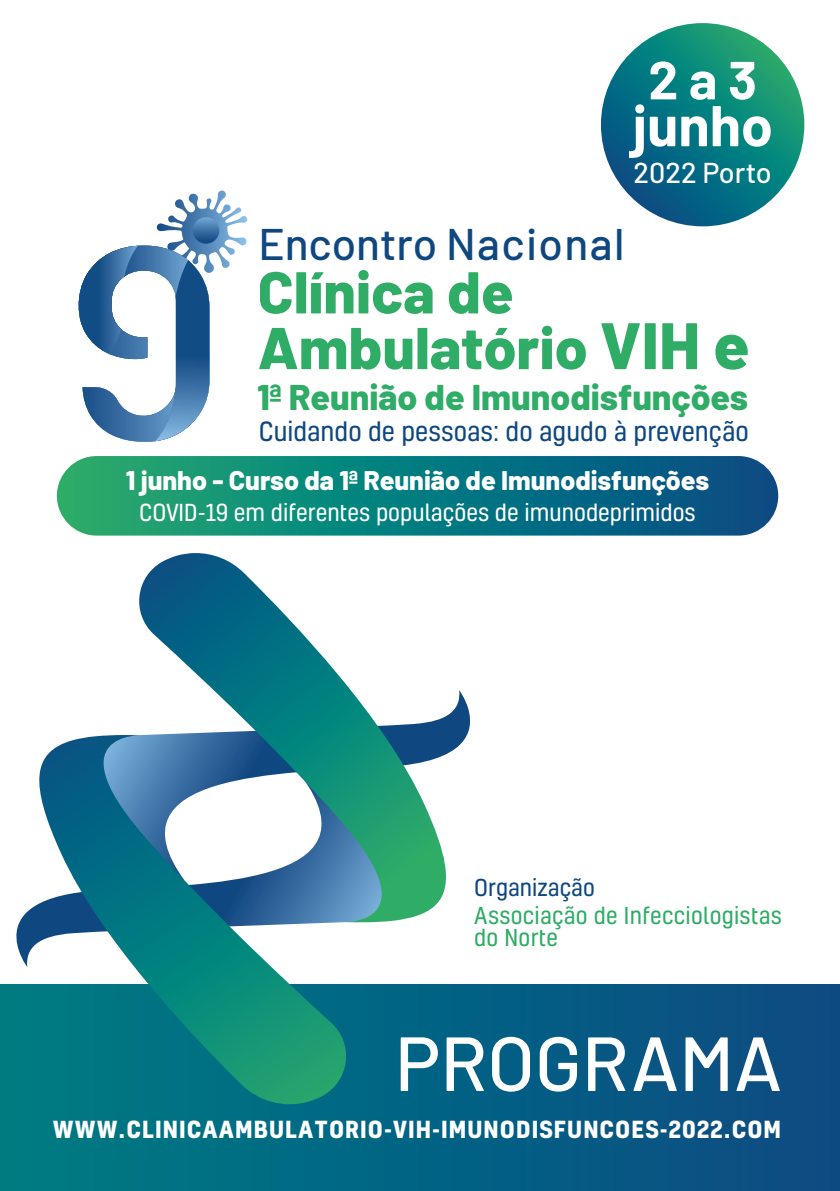
<style>
.page{position:relative;width:840px;height:1191px;background:#fff}
.page>*{position:absolute;margin:0;border:0;box-sizing:border-box;transform-origin:0 0}
.t1{font:500 76.4px "Barlow";color:#fff}
.t2{font:800 58.8px "Barlow";letter-spacing:.005em;color:#2fac66}
.t3{font:700 57.4px "Barlow";color:#fff}
.t4{font:700 53.6px "Barlow";color:#fff}
.t5{font:500 44.2px "Barlow";letter-spacing:.015em;color:#0f4881}
.t6{font:800 35.6px "Barlow";color:#2fac66}
.t7{font:500 28.6px "Barlow";color:#fff}
.t8{font:800 26.8px "Barlow";color:#fff}
.t9{font:25.4px "Kelson";color:#0f4881}
.t10{font:700 22.6px "Kelson";letter-spacing:.045em;color:#fff}
.t11{font:22.6px "Kelson";color:#fff}
.t12{font:22.4px/22.4px "Kelson";letter-spacing:.01em;color:#2fac66}
.t13{font:22.4px "Kelson";color:#0f4881}
.s1{font-size:65.6px}
</style>
<div class="page">
<div style="left:0;top:984px;width:839px;height:207px;background:linear-gradient(to right,#007d83,#0c4a83)"></div>
<div style="left:0;top:984px;width:32px;height:207px;background:#007b81"></div>
<svg style="left:16px;top:910px;width:13px;height:57px"></svg>
<svg style="left:139px;top:553px;width:330px;height:370px"></svg>
<svg style="left:29px;top:733px;width:325px;height:375px"></svg>
<svg style="left:596px;top:19px;width:212px;height:212px;background:#158285"></svg>
<div style="left:592px;top:14px;width:220px;height:221px;border:9px solid #fff;border-radius:50%"></div>
<svg style="left:57px;top:456px;width:720px;height:79px;background:#0b7c7c"></svg>
<svg style="left:79px;top:190px;width:169px;height:252px"></svg>
<h3 class="t4" style="left:648px;top:40px;width:110px">2 a 3</h3>
<h3 class="t3" style="left:632px;top:83px;width:142px">junho</h3>
<p class="t7" style="left:633px;top:152px;width:140px">2022 Porto</p>
<h3 class="t5" style="left:258px;top:212px;width:367px">Encontro Nacional</h3>
<h2 class="t2" style="left:257px;top:248px;width:257px">Clínica de</h2>
<h2 class="t2" style="left:257px;top:304px;width:493px">Ambulatório <span class="s1">VIH e</span></h2>
<h3 class="t6" style="left:257px;top:371px;width:492px">1ª Reunião de Imunodisfunções</h3>
<p class="t9" style="left:259px;top:414px;width:491px">Cuidando de pessoas: do agudo à prevenção</p>
<p class="t8" style="left:126px;top:461px;width:584px">1 junho - Curso da 1ª Reunião de Imunodisfunções</p>
<p class="t11" style="left:139px;top:498px;width:557px">COVID-19 em diferentes populações de imunodeprimidos</p>
<p class="t13" style="left:474px;top:872px;width:122px">Organização</p>
<p class="t12" style="left:474px;top:903px;width:309px">Associação de Infecciologistas do Norte</p>
<h1 class="t1" style="left:394px;top:1007px;width:388px">PROGRAMA</h1>
<p class="t10" style="left:53px;top:1113px;width:729px">WWW.CLINICAAMBULATORIO-VIH-IMUNODISFUNCOES-2022.COM</p>
</div>
